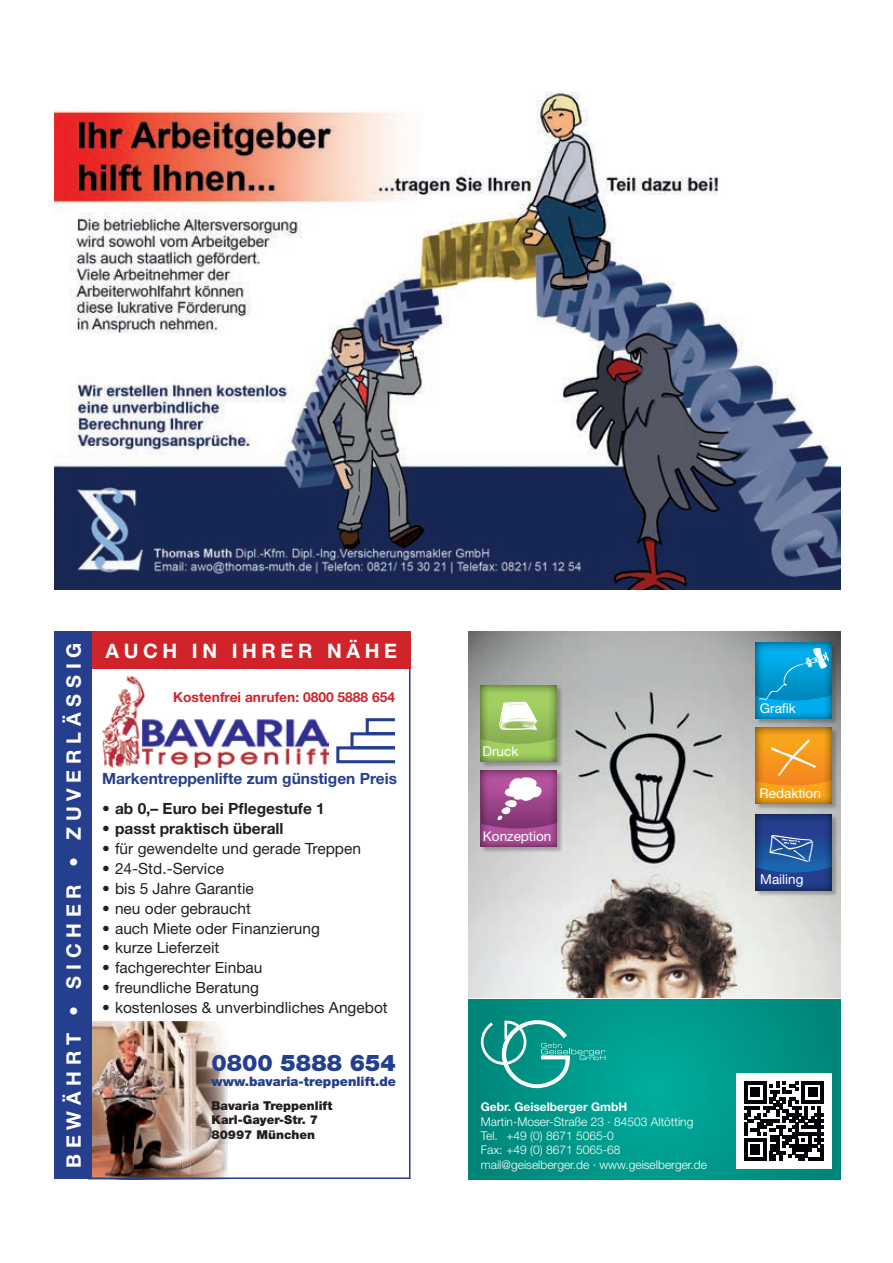
<style>
.page{position:relative;width:893px;height:1263px;background:#fff}
.page>*{position:absolute;margin:0;border:0;box-sizing:border-box;transform-origin:0 0}
.t1{font:53.4px "WIP Symbol";color:#fff}
.t2{font:900 22.95px "Helvetica Neue";color:#253f8e}
.t3{font:700 19.95px "Helvetica Neue";letter-spacing:.29em;color:#fff}
.t4{font:700 19.95px "Helvetica Neue";letter-spacing:.23em;color:#fff}
.t5{font:15.45px "Helvetica Neue";color:#231f20}
.t6{font:700 15.45px "Helvetica Neue";color:#231f20}
.t7{font:700 15.45px "Helvetica Neue";color:#253f8e}
.t8{font:700 13.8px "Helvetica Neue";color:#d1232a}
.t9{font:13.5px "Helvetica Neue";color:#fff}
.t10{font:900 13.05px "Helvetica Neue";color:#253f8e}
.t11{font:900 12.3px/14.7px "Helvetica Neue";color:#231f20}
.t12{font:300 12px/14.4px "Helvetica Neue";color:#fff}
.t13{font:700 12px "Helvetica Neue";color:#fff}
</style>
<div class="page">
<div style="left:92px;top:631px;width:318px;height:38px;background:#d1232a"></div>
<svg style="left:92px;top:668px;width:318px;height:511px"></svg>
<div style="left:54px;top:631px;width:38px;height:548px;background:#253f8e"></div>
<img style="left:54px;top:91px;width:787px;height:499px">
<svg style="left:469px;top:999px;width:372px;height:180px;background:#009789"></svg>
<img style="left:469px;top:631px;width:372px;height:366px">
<div style="left:742px;top:715px;width:104px;height:90px;background:#231f20;opacity:.75"></div>
<div style="left:755px;top:642px;width:83px;height:82px;background:#231f20;opacity:.3"></div>
<div style="left:742px;top:630px;width:104px;height:90px;background:#231f20;opacity:.75"></div>
<div style="left:755px;top:814px;width:83px;height:82px;background:#231f20;opacity:.3"></div>
<div style="left:742px;top:801px;width:104px;height:90px;background:#231f20;opacity:.75"></div>
<div style="left:481px;top:770px;width:82px;height:82px;background:#231f20;opacity:.3"></div>
<div style="left:468px;top:757px;width:103px;height:90px;background:#231f20;opacity:.75"></div>
<div style="left:480px;top:685px;width:83px;height:83px;background:#231f20;opacity:.3"></div>
<div style="left:467px;top:673px;width:104px;height:90px;background:#231f20;opacity:.75"></div>
<div style="left:736px;top:1073px;width:96px;height:96px;background:#fff"></div>
<svg style="left:744px;top:1081px;width:80px;height:80px"></svg>
<hr style="left:802px;top:1081px;width:22px;height:3px;background:#020209">
<svg style="left:481px;top:1020px;width:124px;height:68px;background:#2aa59a"></svg>
<svg style="left:756px;top:727px;width:76px;height:59px;background:#ec921b"></svg>
<svg style="left:756px;top:642px;width:76px;height:59px;background:#0098d1"></svg>
<svg style="left:756px;top:814px;width:76px;height:58px;background:#1e4992"></svg>
<svg style="left:481px;top:770px;width:76px;height:58px;background:#9a4387"></svg>
<p class="t3" style="left:61px;top:1168px;width:527px;rotate:-90deg">BEWÄHRT • SICHER • ZUVERLÄSSIG</p>
<p class="t4" style="left:105px;top:639px;width:293px">AUCH IN IHRER NÄHE</p>
<p class="t8" style="left:173px;top:688px;width:223px">Kostenfrei anrufen: 0800 5888 654</p>
<p class="t7" style="left:102px;top:769px;width:296px">Markentreppenlifte zum günstigen Preis</p>
<p class="t6" style="left:102px;top:799px;width:224px">• ab 0,– Euro bei Pflegestufe 1</p>
<p class="t6" style="left:102px;top:819px;width:183px">• passt praktisch überall</p>
<p class="t5" style="left:102px;top:839px;width:261px">• für gewendelte und gerade Treppen</p>
<p class="t5" style="left:102px;top:859px;width:123px">• 24-Std.-Service</p>
<p class="t5" style="left:102px;top:879px;width:153px">• bis 5 Jahre Garantie</p>
<p class="t5" style="left:102px;top:899px;width:150px">• neu oder gebraucht</p>
<p class="t5" style="left:102px;top:919px;width:220px">• auch Miete oder Finanzierung</p>
<p class="t5" style="left:102px;top:939px;width:119px">• kurze Lieferzeit</p>
<p class="t5" style="left:102px;top:959px;width:162px">• fachgerechter Einbau</p>
<p class="t5" style="left:102px;top:978px;width:158px">• freundliche Beratung</p>
<p class="t5" style="left:102px;top:998px;width:287px">• kostenloses &amp; unverbindliches Angebot</p>
<h2 class="t2" style="left:211px;top:1049px;width:186px">0800 5888 654</h2>
<p class="t10" style="left:211px;top:1074px;width:186px">www.bavaria-treppenlift.de</p>
<p class="t11" style="left:211px;top:1098px;width:122px">Bavaria Treppenlift<br>Karl-Gayer-Str. 7<br>80997 München</p>
<h1 class="t1" style="left:496px;top:683px;width:46px">●</h1>
<p class="t9" style="left:483px;top:743px;width:37px">Druck</p>
<p class="t9" style="left:483px;top:828px;width:70px">Konzeption</p>
<p class="t9" style="left:760px;top:700px;width:37px">Grafik</p>
<p class="t9" style="left:760px;top:785px;width:63px">Redaktion</p>
<p class="t9" style="left:760px;top:871px;width:45px">Mailing</p>
<p class="t13" style="left:481px;top:1099px;width:148px">Gebr. Geiselberger GmbH</p>
<p class="t12" style="left:481px;top:1114px;width:228px">Martin-Moser-Straße 23 · 84503 Altötting Tel. +49 (0) 8671 5065-0<br>Fax: +49 (0) 8671 5065-68 mail@geiselberger.de · www.geiselberger.de</p>
</div>
